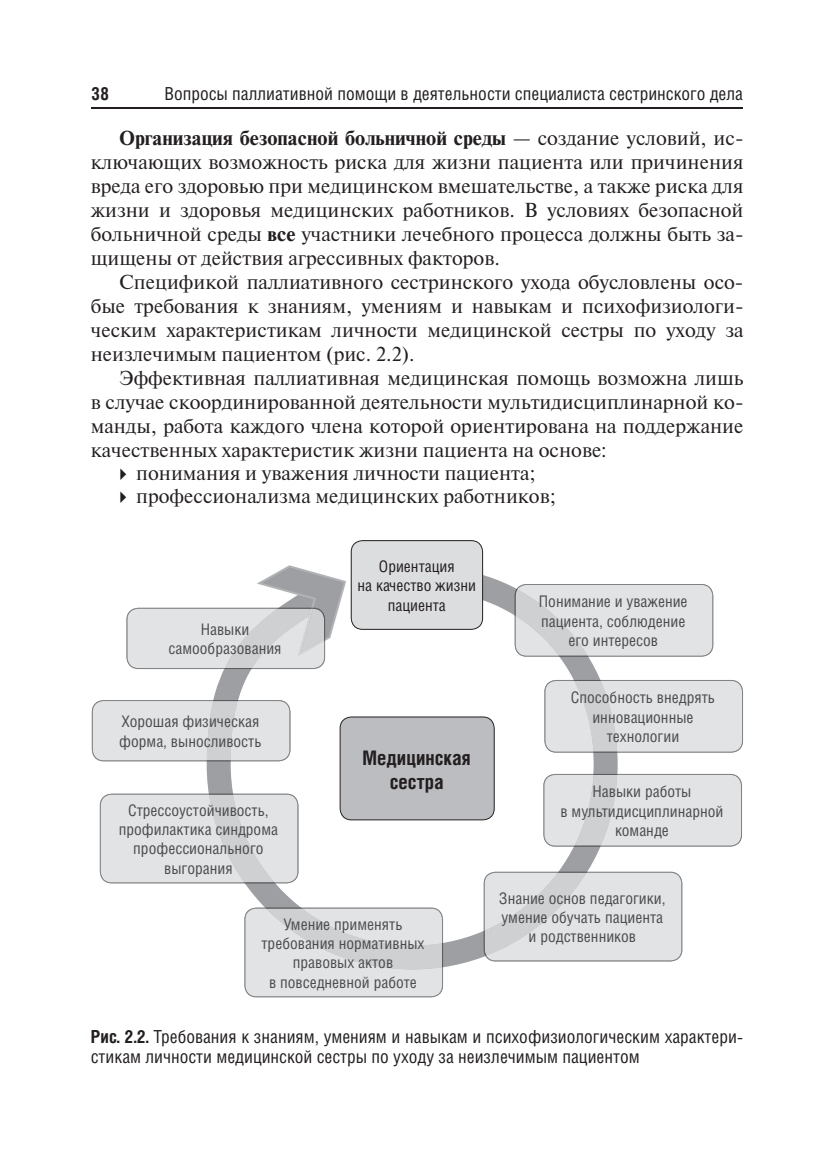
<style>
.page{position:relative;width:823px;height:1168px;background:#fff}
.page>*{position:absolute;margin:0;border:0;box-sizing:border-box;transform-origin:0 0}
.t1{font:20.2px/24px "Newton";color:#231f20;text-align:justify}
.t2{font:700 20px/24px "Helios Cond";color:#231f20;text-align:center}
.t3{font:18px/20px "Helios Cond";color:#231f20}
.t4{font:700 18px "Helios Cond";color:#231f20}
.t5{font:16px/19.2px "Helios Cond";color:#4b4c4d;text-align:center}
.t6{font:16px/19.2px "Helios Cond";color:#231f20;text-align:center}
.s1{font-weight:700}
</style>
<div class="page">
<hr style="left:91px;top:108px;width:651px;height:1px;background:#231f20">
<svg style="left:206px;top:567px;width:411px;height:401px"></svg>
<div style="left:339px;top:716px;width:155px;height:104px;background:#bcbdc0"></div>
<svg style="left:100px;top:794px;width:198px;height:89px"></svg>
<svg style="left:483px;top:872px;width:199px;height:89px"></svg>
<svg style="left:244px;top:908px;width:199px;height:89px"></svg>
<svg style="left:543px;top:774px;width:198px;height:73px"></svg>
<svg style="left:544px;top:680px;width:198px;height:73px"></svg>
<svg style="left:514px;top:584px;width:199px;height:73px"></svg>
<svg style="left:126px;top:540px;width:357px;height:129px"></svg>
<svg style="left:92px;top:700px;width:198px;height:61px"></svg>
<p class="t4" style="left:91px;top:87px;width:20px">38</p>
<p class="t3" style="left:164px;top:85px;width:579px">Вопросы паллиативной помощи в деятельности специалиста сестринского дела</p>
<p class="t1" style="left:91px;top:127px;width:653px;text-indent:28px"><span class="s1">Организация безопасной больничной среды</span> — создание условий, ис&shy;ключающих возможность риска для жизни пациента или причинения вреда его здоровью при медицинском вмешательстве, а также риска для жизни и здоровья медицинских работников. В условиях безопасной больничной среды <span class="s1">все</span> участники лечебного процесса должны быть за&shy;щищены от действия агрессивных факторов.</p>
<p class="t1" style="left:91px;top:271px;width:653px;text-indent:28px">Спецификой паллиативного сестринского ухода обусловлены осо&shy;бые требования к знаниям, умениям и навыкам и психофизиологи&shy;ческим характеристикам личности медицинской сестры по уходу за неизлечимым пациентом (рис. 2.2).</p>
<p class="t1" style="left:119px;top:367px;width:625px">Эффективная паллиативная медицинская помощь возможна лишь</p>
<p class="t1" style="left:91px;top:391px;width:653px">в случае скоординированной деятельности мультидисциплинарной ко-</p>
<p class="t1" style="left:91px;top:415px;width:653px">манды, работа каждого члена которой ориентирована на поддержание</p>
<p class="t1" style="left:91px;top:439px;width:517px">качественных характеристик жизни пациента на основе:</p>
<p class="t1" style="left:136px;top:462px;width:401px">понимания и уважения личности пациента;</p>
<p class="t1" style="left:136px;top:485px;width:421px">профессионализма медицинских работников;</p>
<p class="t5" style="left:168px;top:621px;width:114px">Навыки самообразования</p>
<p class="t5" style="left:119px;top:713px;width:144px;text-align:left">Хорошая физическая форма, выносливость</p>
<p class="t5" style="left:119px;top:802px;width:161px">Стрессоустойчивость, профилактика синдрома профессионального выгорания</p>
<p class="t6" style="left:357px;top:558px;width:120px">Ориентация<br>на качество жизни пациента</p>
<p class="t2" style="left:362px;top:747px;width:110px">Медицинская сестра</p>
<p class="t5" style="left:261px;top:916px;width:164px">Умение применять требования нормативных правовых актов<br>в повседневной работе</p>
<p class="t5" style="left:538px;top:594px;width:150px">Понимание и уважение пациента, соблюдение его интересов</p>
<p class="t5" style="left:570px;top:689px;width:145px">Способность внедрять инновационные технологии</p>
<p class="t5" style="left:560px;top:783px;width:164px">Навыки работы<br>в мультидисциплинарной команде</p>
<p class="t5" style="left:498px;top:890px;width:168px">Знание основ педагогики, умение обучать пациента и родственников</p>
<p class="t3" style="left:91px;top:1028px;width:653px"><span class="s1">Рис. 2.2.</span> Требования к знаниям, умениям и навыкам и психофизиологическим характери&shy;стикам личности медицинской сестры по уходу за неизлечимым пациентом</p>
</div>
